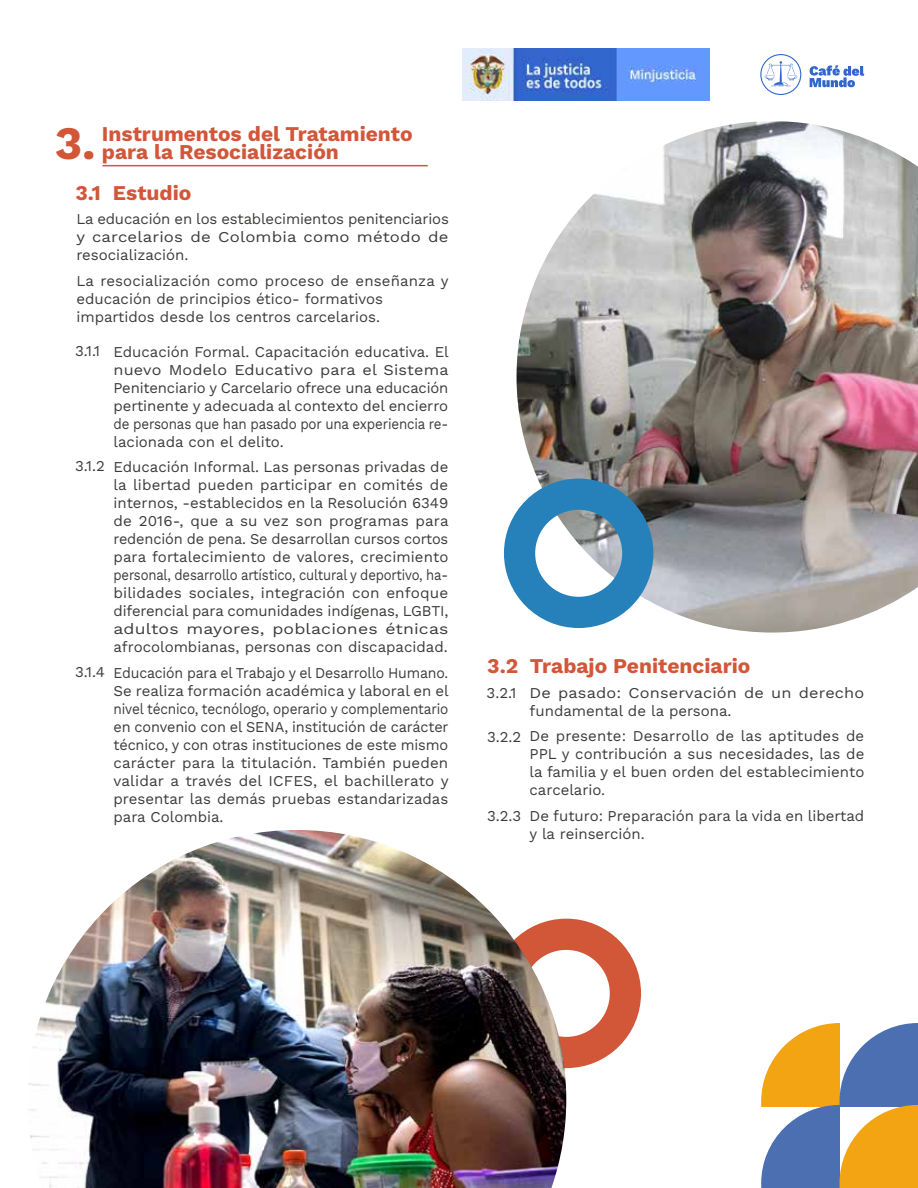
<style>
.page{position:relative;width:918px;height:1188px;background:#fff}
.page>*{position:absolute;margin:0;border:0;box-sizing:border-box;transform-origin:0 0}
.t1{font:700 21px/18px "Work Sans";color:#d25638}
.t2{font:15px/18px "Work Sans";color:#3c3c3b;text-align:justify}
.t3{font:15px/18px "Work Sans";color:#3c3c3b;text-align:justify;scale:.94 1}
.t4{font:15px/18px "Work Sans";color:#3c3c3b;scale:1.09 1}
.s1{font-size:46.5px}
</style>
<div class="page">
<img style="left:517px;top:121px;width:401px;height:512px">
<svg style="left:504px;top:479px;width:149px;height:149px"></svg>
<svg style="left:566px;top:919px;width:75px;height:149px"></svg>
<img style="left:28px;top:830px;width:538px;height:358px">
<svg style="left:761px;top:1023px;width:157px;height:165px"></svg>
<hr style="left:103px;top:165px;width:325px;height:1px;background:#d25638">
<img style="left:463px;top:49px;width:246px;height:51px">
<svg style="left:760px;top:54px;width:41px;height:41px"></svg>
<svg style="left:810px;top:65px;width:54px;height:22px"></svg>
<h1 class="t1" style="left:102px;top:124px;width:312px;text-indent:-47px"><span class="s1">3.</span> Instrumentos del Tratamiento para la Resocialización</h1>
<h1 class="t1" style="left:75px;top:183px;width:117px">3.1 Estudio</h1>
<p class="t2" style="left:76px;top:210px;width:374px">La educación en los establecimientos penitenciarios y carcelarios de Colombia como método de resocialización.</p>
<p class="t2" style="left:76px;top:271px;width:374px;text-align:left">La resocialización como proceso de enseñanza y educación de principios ético- formativos impartidos desde los centros carcelarios.</p>
<p class="t2" style="left:75px;top:341px;width:26px">3.1.1</p>
<p class="t2" style="left:75px;top:456px;width:31px">3.1.2</p>
<p class="t2" style="left:75px;top:662px;width:31px">3.1.4</p>
<p class="t2" style="left:114px;top:342px;width:337px">Educación Formal. Capacitación educativa. El nuevo Modelo Educativo para el Sistema Penitenciario y Carcelario ofrece una educación pertinente y adecuada al contexto del encierro de personas que han pasado por una experiencia re&shy;lacionada con el delito.</p>
<p class="t2" style="left:114px;top:457px;width:337px">Educación Informal. Las personas privadas de la libertad pueden participar en comités de internos, -establecidos en la Resolución 6349 de 2016-, que a su vez son programas para redención de pena. Se desarrollan cursos cortos para fortalecimiento de valores, crecimiento personal, desarrollo artístico, cultural y deportivo, ha&shy;bilidades sociales, integración con enfoque diferencial para comunidades indígenas, LGBTI, adultos mayores, poblaciones étnicas afrocolombianas, personas con discapacidad.</p>
<p class="t3" style="left:114px;top:663px;width:358px">Educación para el Trabajo y el Desarrollo Humano.<br>Se realiza formación académica y laboral en el nivel técnico, tecnólogo, operario y complementario en convenio con el SENA, institución de carácter técnico, y con otras instituciones de este mismo carácter para la titulación. También pueden validar a través del ICFES, el bachillerato y presentar las demás pruebas estandarizadas para Colombia.</p>
<h1 class="t1" style="left:487px;top:656px;width:265px">3.2 Trabajo Penitenciario</h1>
<p class="t2" style="left:487px;top:683px;width:31px">3.2.1</p>
<p class="t2" style="left:487px;top:727px;width:36px">3.2.2</p>
<p class="t4" style="left:530px;top:683px;width:309px">De pasado: Conservación de un derecho fundamental de la persona.</p>
<p class="t2" style="left:530px;top:727px;width:336px">De presente: Desarrollo de las aptitudes de PPL y contribución a sus necesidades, las de la familia y el buen orden del establecimiento carcelario.</p>
<p class="t2" style="left:530px;top:806px;width:336px">De futuro: Preparación para la vida en libertad y la reinserción.</p>
<p class="t2" style="left:487px;top:807px;width:36px">3.2.3</p>
</div>
